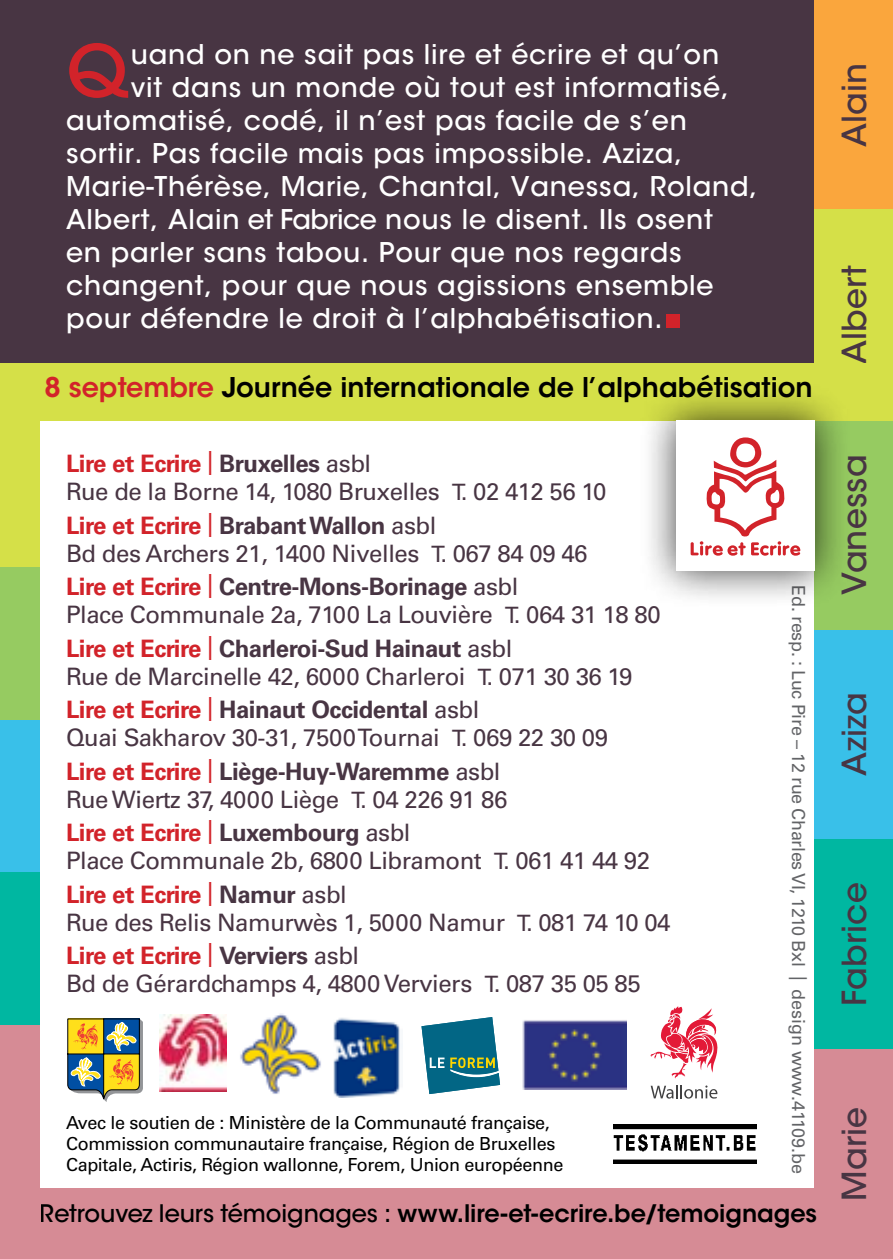
<style>
.page{position:relative;width:893px;height:1259px;background:#fff}
.page>*{position:absolute;margin:0;border:0;box-sizing:border-box;transform-origin:0 0}
.t1{font:500 71.7px "ITC Avant Garde Std";color:#d2232a}
.t2{font:500 33px "ITC Avant Garde Std";letter-spacing:.005em;color:#483543}
.t3{font:500 27px "ITC Avant Garde Std";letter-spacing:.03em;color:#fff}
.t4{font:600 27px "ITC Avant Garde Std";color:#000}
.t5{font:24px/27.6px "Univers LT Std";letter-spacing:-.02em;color:#483543}
.t6{font:600 24px "ITC Avant Garde Std";color:#000}
.t7{font:18px/21px "Univers LT Std";letter-spacing:-.02em;color:#000}
.t8{font:18px "Univers LT Std";letter-spacing:-.02em;color:#636467}
.s1{color:#d2232a}
.s2{font-weight:700;color:#d2232a}
.s3{font-weight:700}
.s4{font-size:22.5px}
.s5{font-weight:500}
</style>
<div class="page">
<div style="left:0;top:1025px;width:40px;height:171px;background:#d68b95"></div>
<div style="left:0;top:719px;width:40px;height:153px;background:#39c0e9"></div>
<div style="left:0;top:567px;width:40px;height:152px;background:#96cb61"></div>
<div style="left:0;top:872px;width:40px;height:153px;background:#00b7a1"></div>
<div style="left:0;top:414px;width:40px;height:153px;background:#d5e048"></div>
<div style="left:0;top:0;width:816px;height:393px;background:#483543"></div>
<div style="left:0;top:1188px;width:816px;height:71px;background:#d68b95"></div>
<div style="left:815px;top:1049px;width:78px;height:210px;background:#d68b95"></div>
<div style="left:815px;top:0;width:78px;height:210px;background:#faa63d"></div>
<div style="left:815px;top:629px;width:78px;height:210px;background:#39c0e9"></div>
<div style="left:815px;top:420px;width:78px;height:209px;background:#96cb61"></div>
<div style="left:815px;top:839px;width:78px;height:210px;background:#00b7a1"></div>
<div style="left:815px;top:210px;width:78px;height:210px;background:#d5e048"></div>
<div style="left:0;top:362px;width:893px;height:58px;background:#d5e048"></div>
<div style="left:666px;top:314px;width:13px;height:14px;background:#d2232a"></div>
<img style="left:613px;top:1124px;width:143px;height:39px">
<div style="left:637px;top:381px;width:214px;height:226px;background:#000;opacity:.75"></div>
<div style="left:676px;top:420px;width:139px;height:151px;background:#fff"></div>
<svg style="left:691px;top:437px;width:109px;height:118px"></svg>
<svg style="left:651px;top:1085px;width:66px;height:13px"></svg>
<svg style="left:651px;top:1006px;width:67px;height:72px"></svg>
<img style="left:240px;top:1013px;width:81px;height:81px">
<img style="left:333px;top:1018px;width:67px;height:80px">
<svg style="left:421px;top:1017px;width:79px;height:77px"></svg>
<img style="left:522px;top:1020px;width:104px;height:69px">
<img style="left:160px;top:1015px;width:67px;height:76px">
<svg style="left:67px;top:1018px;width:76px;height:84px;background:#a3a16c"></svg>
<h1 class="t1" style="left:66px;top:26px;width:64px">Q</h1>
<p class="t3" style="left:131px;top:37px;width:590px">uand on ne sait pas lire et écrire et qu’on</p>
<p class="t3" style="left:131px;top:70px;width:600px">vit dans un monde où tout est informatisé,</p>
<p class="t3" style="left:66px;top:103px;width:622px">automatisé, codé, il n’est pas facile de s’en</p>
<p class="t3" style="left:66px;top:136px;width:618px">sortir. Pas facile mais pas impossible. Aziza,</p>
<p class="t3" style="left:66px;top:169px;width:693px">Marie-Thérèse, Marie, Chantal, Vanessa, Roland,</p>
<p class="t3" style="left:66px;top:202px;width:648px">Albert, Alain et Fabrice nous le disent. Ils osent</p>
<p class="t3" style="left:66px;top:235px;width:617px">en parler sans tabou. Pour que nos regards</p>
<p class="t3" style="left:66px;top:268px;width:649px">changent, pour que nous agissions ensemble</p>
<p class="t3" style="left:66px;top:301px;width:598px">pour défendre le droit à l’alphabétisation.</p>
<p class="t4" style="left:44px;top:370px;width:770px"><span class="s1">8 septembre</span> Journée internationale de l’alphabétisation</p>
<p class="t5" style="left:66px;top:450px;width:542px"><span class="s2">Lire et Ecrire</span> <span class="s1">|</span> <span class="s3">Bruxelles</span> asbl<br>Rue de la Borne 14, 1080 Bruxelles <span class="s4">T.</span> 02 412 56 10</p>
<p class="t5" style="left:66px;top:512px;width:523px"><span class="s2">Lire et Ecrire</span> <span class="s1">|</span> <span class="s3">Brabant Wallon</span> asbl<br>Bd des Archers 21, 1400 Nivelles <span class="s4">T.</span> 067 84 09 46</p>
<p class="t5" style="left:66px;top:573px;width:596px"><span class="s2">Lire et Ecrire</span> <span class="s1">|</span> <span class="s3">Centre-Mons-Borinage</span> asbl<br>Place Communale 2a, 7100 La Louvière <span class="s4">T.</span> 064 31 18 80</p>
<p class="t5" style="left:66px;top:635px;width:568px"><span class="s2">Lire et Ecrire</span> <span class="s1">|</span> <span class="s3">Charleroi-Sud Hainaut</span> asbl<br>Rue de Marcinelle 42, 6000 Charleroi <span class="s4">T.</span> 071 30 36 19</p>
<p class="t5" style="left:66px;top:696px;width:544px"><span class="s2">Lire et Ecrire</span> <span class="s1">|</span> <span class="s3">Hainaut Occidental</span> asbl<br>Quai Sakharov 30-31, 7500 Tournai <span class="s4">T.</span> 069 22 30 09</p>
<p class="t5" style="left:66px;top:757px;width:443px"><span class="s2">Lire et Ecrire</span> <span class="s1">|</span> <span class="s3">Liège-Huy-Waremme</span> asbl<br>Rue Wiertz 37, 4000 Liège <span class="s4">T.</span> 04 226 91 86</p>
<p class="t5" style="left:66px;top:819px;width:586px"><span class="s2">Lire et Ecrire</span> <span class="s1">|</span> <span class="s3">Luxembourg</span> asbl<br>Place Communale 2b, 6800 Libramont <span class="s4">T.</span> 061 41 44 92</p>
<p class="t5" style="left:66px;top:880px;width:606px"><span class="s2">Lire et Ecrire</span> <span class="s1">|</span> <span class="s3">Namur</span> asbl<br>Rue des Relis Namurwès 1, 5000 Namur <span class="s4">T.</span> 081 74 10 04</p>
<p class="t5" style="left:66px;top:942px;width:576px"><span class="s2">Lire et Ecrire</span> <span class="s1">|</span> <span class="s3">Verviers</span> asbl<br>Bd de Gérardchamps 4, 4800 Verviers <span class="s4">T.</span> 087 35 05 85</p>
<p class="t7" style="left:66px;top:1112px;width:499px">Avec le soutien de : Ministère de la Communauté française,<br>Commission communautaire française, Région de Bruxelles<br>Capitale, Actiris, Région wallonne, Forem, Union européenne</p>
<p class="t8" style="left:809px;top:585px;width:590px;rotate:90deg">Ed. resp. : Luc Pire – 12 rue Charles VI, 1210 Bxl | design www.41109.be</p>
<p class="t6" style="left:40px;top:1197px;width:779px"><span class="s5">Retrouvez leurs témoignages :</span> www.lire-et-ecrire.be/temoignages</p>
<h2 class="t2" style="left:834px;top:147px;width:86px;rotate:-90deg">Alain</h2>
<h2 class="t2" style="left:834px;top:364px;width:100px;rotate:-90deg">Albert</h2>
<h2 class="t2" style="left:834px;top:595px;width:142px;rotate:-90deg">Vanessa</h2>
<h2 class="t2" style="left:834px;top:776px;width:85px;rotate:-90deg">Aziza</h2>
<h2 class="t2" style="left:834px;top:1006px;width:125px;rotate:-90deg">Fabrice</h2>
<h2 class="t2" style="left:834px;top:1200px;width:95px;rotate:-90deg">Marie</h2>
</div>
